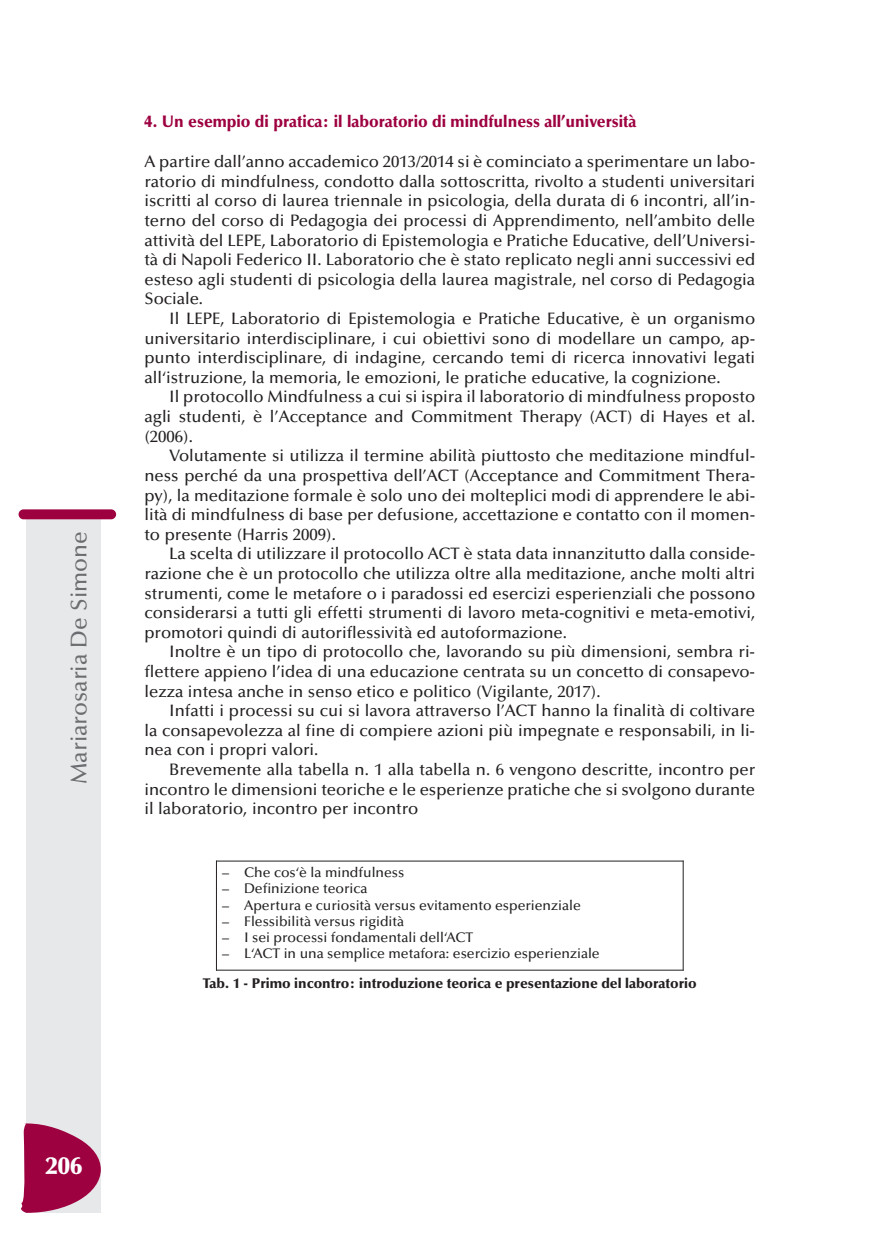
<style>
.page{position:relative;width:869px;height:1241px;background:#fff}
.page>*{position:absolute;margin:0;border:0;box-sizing:border-box;transform-origin:0 0}
.t1{font:900 24.5px "Optima";color:#fff}
.t2{font:500 22.75px "Optima";color:#6c6d70}
.t3{font:500 16.62px/19.6px "Optima";color:#231f20;text-align:justify}
.t4{font:900 16.62px "Optima";color:#9d0140;scale:.95 1}
.t5{font:500 14px "Optima";color:#231f20}
.t6{font:900 14px "Optima";color:#231f20}
</style>
<div class="page">
<hr style="left:216px;top:860px;width:1px;height:110px;background:#231f20">
<hr style="left:682px;top:860px;width:1px;height:110px;background:#231f20">
<hr style="left:216px;top:860px;width:467px;height:1px;background:#231f20">
<hr style="left:216px;top:969px;width:467px;height:1px;background:#231f20">
<div style="left:27px;top:517px;width:74px;height:695px;background:#e7e8e9"></div>
<div style="left:19px;top:509px;width:97px;height:10px;background:#9d0140;border-radius:5px"></div>
<svg style="left:21px;top:1122px;width:80px;height:90px"></svg>
<h2 class="t2" style="left:70px;top:784px;width:254px;rotate:-90deg">Mariarosaria De Simone</h2>
<p class="t4" style="left:144px;top:115px;width:519px">4. Un esempio di pratica: il laboratorio di mindfulness all’università</p>
<p class="t3" style="left:144px;top:153px;width:612px">A partire dall’anno accademico 2013/2014 si è cominciato a sperimentare un labo&shy;ratorio di mindfulness, condotto dalla sottoscritta, rivolto a studenti universitari iscritti al corso di laurea triennale in psicologia, della durata di 6 incontri, all’in&shy;terno del corso di Pedagogia dei processi di Apprendimento, nell’ambito delle attività del LEPE, Laboratorio di Epistemologia e Pratiche Educative, dell’Universi&shy;tà di Napoli Federico II. Laboratorio che è stato replicato negli anni successivi ed esteso agli studenti di psicologia della laurea magistrale, nel corso di Pedagogia Sociale.</p>
<p class="t3" style="left:144px;top:310px;width:612px;text-indent:25px">Il LEPE, Laboratorio di Epistemologia e Pratiche Educative, è un organismo universitario interdisciplinare, i cui obiettivi sono di modellare un campo, ap&shy;punto interdisciplinare, di indagine, cercando temi di ricerca innovativi legati all‘istruzione, la memoria, le emozioni, le pratiche educative, la cognizione.</p>
<p class="t3" style="left:144px;top:388px;width:612px;text-indent:25px">Il protocollo Mindfulness a cui si ispira il laboratorio di mindfulness proposto agli studenti, è l’Acceptance and Commitment Therapy (ACT) di Hayes et al. (2006).</p>
<p class="t3" style="left:144px;top:447px;width:612px;text-indent:25px">Volutamente si utilizza il termine abilità piuttosto che meditazione mindful&shy;ness perché da una prospettiva dell’ACT (Acceptance and Commitment Thera&shy;py), la meditazione formale è solo uno dei molteplici modi di apprendere le abi&shy;lità di mindfulness di base per defusione, accettazione e contatto con il momen&shy;to presente (Harris 2009).</p>
<p class="t3" style="left:144px;top:545px;width:612px;text-indent:25px">La scelta di utilizzare il protocollo ACT è stata data innanzitutto dalla conside&shy;razione che è un protocollo che utilizza oltre alla meditazione, anche molti altri strumenti, come le metafore o i paradossi ed esercizi esperienziali che possono considerarsi a tutti gli effetti strumenti di lavoro meta-cognitivi e meta-emotivi, promotori quindi di autoriflessività ed autoformazione.</p>
<p class="t3" style="left:144px;top:643px;width:612px;text-indent:25px">Inoltre è un tipo di protocollo che, lavorando su più dimensioni, sembra ri&shy;flettere appieno l’idea di una educazione centrata su un concetto di consapevo&shy;lezza intesa anche in senso etico e politico (Vigilante, 2017).</p>
<p class="t3" style="left:144px;top:702px;width:612px;text-indent:25px">Infatti i processi su cui si lavora attraverso l’ACT hanno la finalità di coltivare la consapevolezza al fine di compiere azioni più impegnate e responsabili, in li&shy;nea con i propri valori.</p>
<p class="t3" style="left:144px;top:761px;width:612px;text-indent:25px">Brevemente alla tabella n. 1 alla tabella n. 6 vengono descritte, incontro per incontro le dimensioni teoriche e le esperienze pratiche che si svolgono durante il laboratorio, incontro per incontro</p>
<p class="t5" style="left:222px;top:867px;width:184px">– Che cos‘è la mindfulness</p>
<p class="t5" style="left:222px;top:883px;width:147px">– Definizione teorica</p>
<p class="t5" style="left:222px;top:899px;width:360px">– Apertura e curiosità versus evitamento esperienziale</p>
<p class="t5" style="left:222px;top:915px;width:183px">– Flessibilità versus rigidità</p>
<p class="t5" style="left:222px;top:931px;width:252px">– I sei processi fondamentali dell‘ACT</p>
<p class="t5" style="left:222px;top:947px;width:379px">– L‘ACT in una semplice metafora: esercizio esperienziale</p>
<p class="t6" style="left:203px;top:977px;width:495px">Tab. 1 - Primo incontro: introduzione teorica e presentazione del laboratorio</p>
<h1 class="t1" style="left:45px;top:1155px;width:38px">206</h1>
</div>
